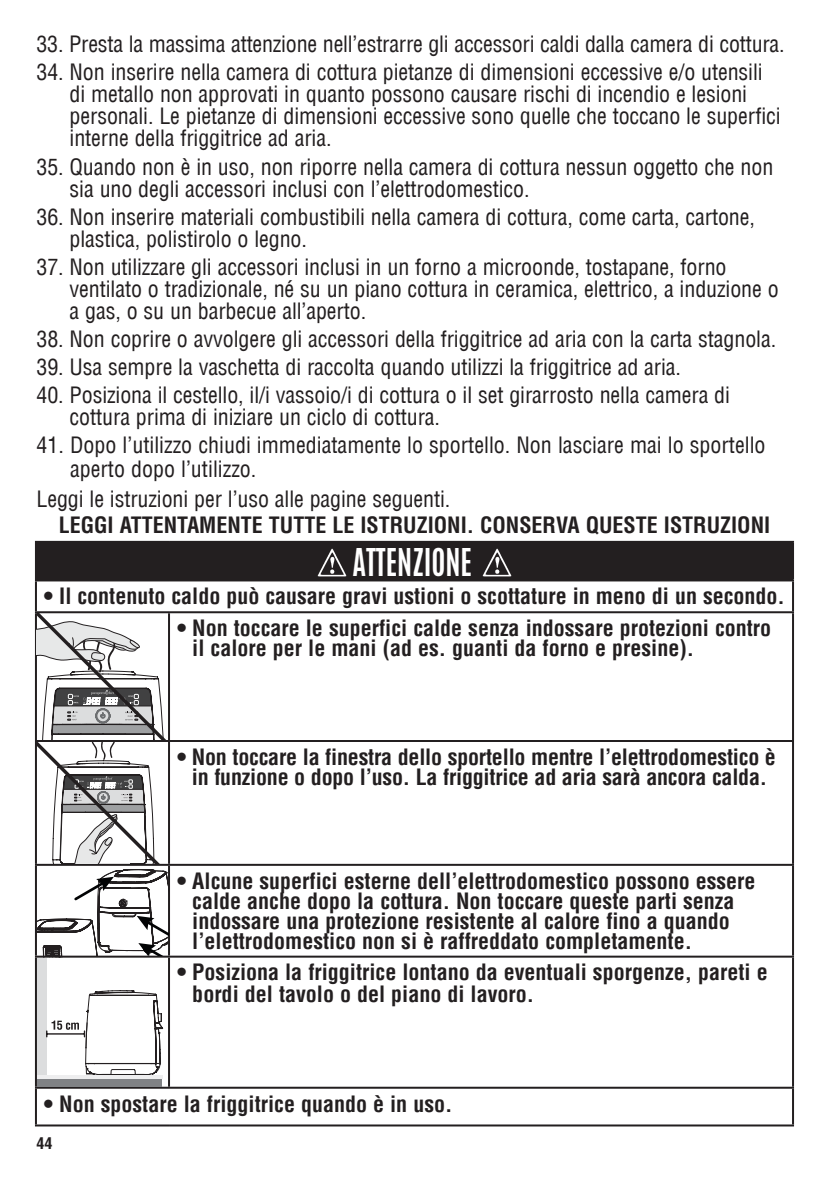
<style>
.page{position:relative;width:829px;height:1186px;background:#fff}
.page>*{position:absolute;margin:0;border:0;box-sizing:border-box;transform-origin:0 0}
.t1{font:700 32px "Antonio";color:#fff;scale:.9 1}
.t2{font:condensed 22px/22px "Helvetica Com";letter-spacing:-.005em;color:#231f20}
.t3{font:700 condensed 22px/20px "Helvetica Com";color:#231f20}
.t4{font:700 condensed 16px "Helvetica Com";color:#231f20}
</style>
<div class="page">
<div style="left:36px;top:542px;width:757px;height:38px;background:#231f20"></div>
<hr style="left:35px;top:541px;width:134px;height:2px;background:#231f20">
<hr style="left:35px;top:543px;width:2px;height:36px;background:#231f20">
<hr style="left:169px;top:541px;width:625px;height:2px;background:#231f20">
<hr style="left:792px;top:543px;width:2px;height:36px;background:#231f20">
<hr style="left:35px;top:579px;width:134px;height:2px;background:#231f20">
<hr style="left:35px;top:581px;width:2px;height:30px;background:#231f20">
<hr style="left:169px;top:579px;width:625px;height:2px;background:#231f20">
<hr style="left:792px;top:581px;width:2px;height:30px;background:#231f20">
<hr style="left:35px;top:611px;width:134px;height:2px;background:#231f20">
<hr style="left:35px;top:613px;width:2px;height:127px;background:#231f20">
<hr style="left:169px;top:611px;width:625px;height:2px;background:#231f20">
<hr style="left:168px;top:613px;width:2px;height:127px;background:#231f20">
<hr style="left:792px;top:613px;width:2px;height:127px;background:#231f20">
<hr style="left:35px;top:740px;width:134px;height:2px;background:#231f20">
<hr style="left:35px;top:742px;width:2px;height:122px;background:#231f20">
<hr style="left:169px;top:740px;width:625px;height:2px;background:#231f20">
<hr style="left:168px;top:742px;width:2px;height:122px;background:#231f20">
<hr style="left:792px;top:742px;width:2px;height:122px;background:#231f20">
<hr style="left:35px;top:864px;width:134px;height:2px;background:#231f20">
<hr style="left:35px;top:866px;width:2px;height:90px;background:#231f20">
<hr style="left:169px;top:864px;width:625px;height:2px;background:#231f20">
<hr style="left:168px;top:866px;width:2px;height:90px;background:#231f20">
<hr style="left:792px;top:866px;width:2px;height:90px;background:#231f20">
<hr style="left:35px;top:956px;width:134px;height:2px;background:#231f20">
<hr style="left:35px;top:958px;width:2px;height:129px;background:#231f20">
<hr style="left:169px;top:956px;width:625px;height:2px;background:#231f20">
<hr style="left:168px;top:958px;width:2px;height:129px;background:#231f20">
<hr style="left:792px;top:958px;width:2px;height:129px;background:#231f20">
<hr style="left:35px;top:1087px;width:134px;height:2px;background:#231f20">
<hr style="left:35px;top:1089px;width:2px;height:35px;background:#231f20">
<hr style="left:169px;top:1087px;width:625px;height:2px;background:#231f20">
<hr style="left:792px;top:1089px;width:2px;height:35px;background:#231f20">
<hr style="left:35px;top:1124px;width:134px;height:2px;background:#231f20">
<hr style="left:169px;top:1124px;width:625px;height:2px;background:#231f20">
<img style="left:317px;top:548px;width:30px;height:29px">
<img style="left:482px;top:548px;width:30px;height:29px">
<div style="left:37px;top:1076px;width:125px;height:11px;background:#808285"></div>
<hr style="left:37px;top:1075px;width:126px;height:4px;background:#eeeeef">
<svg style="left:37px;top:613px;width:131px;height:462px"></svg>
<p class="t2" style="left:37px;top:33px;width:749px">33. Presta la massima attenzione nell’estrarre gli accessori caldi dalla camera di cottura.</p>
<p class="t2" style="left:70px;top:61px;width:712px;text-indent:-33px">34. Non inserire nella camera di cottura pietanze di dimensioni eccessive e/o utensili di metallo non approvati in quanto possono causare rischi di incendio e lesioni personali. Le pietanze di dimensioni eccessive sono quelle che toccano le superfici interne della friggitrice ad aria.</p>
<p class="t2" style="left:70px;top:155px;width:705px;text-indent:-33px">35. Quando non è in uso, non riporre nella camera di cottura nessun oggetto che non sia uno degli accessori inclusi con l’elettrodomestico.</p>
<p class="t2" style="left:70px;top:206px;width:687px;text-indent:-33px">36. Non inserire materiali combustibili nella camera di cottura, come carta, cartone, plastica, polistirolo o legno.</p>
<p class="t2" style="left:70px;top:256px;width:710px;text-indent:-33px">37. Non utilizzare gli accessori inclusi in un forno a microonde, tostapane, forno ventilato o tradizionale, né su un piano cottura in ceramica, elettrico, a induzione o a gas, o su un barbecue all’aperto.</p>
<p class="t2" style="left:37px;top:328px;width:741px">38. Non coprire o avvolgere gli accessori della friggitrice ad aria con la carta stagnola.</p>
<p class="t2" style="left:37px;top:356px;width:646px">39. Usa sempre la vaschetta di raccolta quando utilizzi la friggitrice ad aria.</p>
<p class="t2" style="left:70px;top:384px;width:662px;text-indent:-33px">40. Posiziona il cestello, il/i vassoio/i di cottura o il set girarrosto nella camera di cottura prima di iniziare un ciclo di cottura.</p>
<p class="t2" style="left:70px;top:433px;width:697px;line-height:24px;text-indent:-34px">41. Dopo l’utilizzo chiudi immediatamente lo sportello. Non lasciare mai lo sportello aperto dopo l’utilizzo.</p>
<p class="t2" style="left:37px;top:488px;width:415px">Leggi le istruzioni per l’uso alle pagine seguenti.</p>
<p class="t3" style="left:59px;top:514px;width:713px">LEGGI ATTENTAMENTE TUTTE LE ISTRUZIONI. CONSERVA QUESTE ISTRUZIONI</p>
<h1 class="t1" style="left:353px;top:538px;width:134px">ATTENZIONE</h1>
<p class="t3" style="left:44px;top:586px;width:742px">• Il contenuto caldo può causare gravi ustioni o scottature in meno di un secondo.</p>
<p class="t3" style="left:192px;top:617px;width:580px;text-indent:-15px">• Non toccare le superfici calde senza indossare protezioni contro il calore per le mani (ad es. guanti da forno e presine).</p>
<p class="t3" style="left:177px;top:746px;width:600px;text-align:center">• Non toccare la finestra dello sportello mentre l’elettrodomestico è in funzione o dopo l’uso. La friggitrice ad aria sarà ancora calda.</p>
<p class="t3" style="left:192px;top:870px;width:565px;text-indent:-15px">• Alcune superfici esterne dell’elettrodomestico possono essere calde anche dopo la cottura. Non toccare queste parti senza indossare una protezione resistente al calore fino a quando l’elettrodomestico non si è raffreddato completamente.</p>
<p class="t3" style="left:192px;top:961px;width:577px;line-height:22px;text-indent:-15px">• Posiziona la friggitrice lontano da eventuali sporgenze, pareti e bordi del tavolo o del piano di lavoro.</p>
<p class="t3" style="left:44px;top:1093px;width:410px">• Non spostare la friggitrice quando è in uso.</p>
<p class="t4" style="left:37px;top:1133px;width:17px">44</p>
</div>
